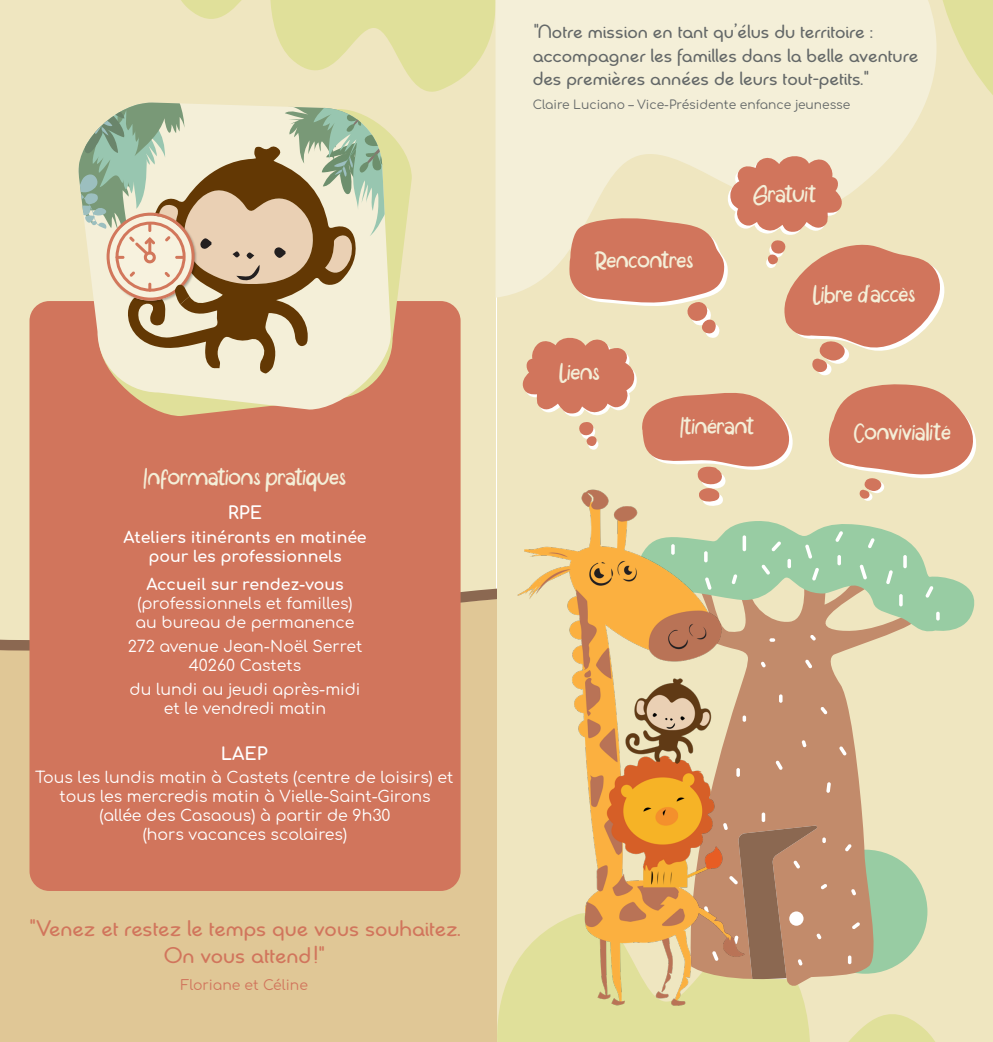
<style>
.page{position:relative;width:993px;height:1042px;background:#fff}
.page>*{position:absolute;margin:0;border:0;box-sizing:border-box;transform-origin:0 0}
.t1{font:28px "Hellominy Highlight";color:#f4efd8}
.t2{font:22.75px/27.3px "Chennai";color:#d1755c;text-align:center}
.t3{font:19.25px/23.1px "Chennai";color:#646868}
.t4{font:700 17.5px "Comfortaa";color:#fff}
.t5{font:15.75px/18.9px "Comfortaa";color:#fff;text-align:center}
.t6{font:700 15.75px/18.9px "Comfortaa";color:#fff;text-align:center}
.t7{font:14px "Comfortaa";color:#d1755c}
.t8{font:12.25px "Comfortaa";color:#646868}
.s1{font-weight:700}
</style>
<div class="page">
<div style="left:0;top:0;width:495px;height:1042px;background:#efe6c0"></div>
<div style="left:0;top:651px;width:493px;height:391px;background:#e0c796"></div>
<svg style="left:0;top:639px;width:29px;height:12px"></svg>
<div style="left:29px;top:301px;width:431px;height:590px;background:#d1755c;border-radius:20px"></div>
<svg style="left:154px;top:304px;width:243px;height:112px"></svg>
<svg style="left:94px;top:304px;width:297px;height:105px;fill:#f4efd8"></svg>
<svg style="left:127px;top:304px;width:231px;height:70px;background:#c7b696"></svg>
<svg style="left:78px;top:0;width:418px;height:304px"></svg>
<div style="left:497px;top:0;width:495px;height:1042px;background:#efe6c0"></div>
<div style="left:495px;top:0;width:441px;height:298px;background:#f4efd8"></div>
<svg style="left:493px;top:896px;width:442px;height:146px;fill:#e0e09a"></svg>
<svg style="left:838px;top:636px;width:82px;height:345px"></svg>
<svg style="left:838px;top:524px;width:137px;height:112px;fill:#98cca3"></svg>
<svg style="left:838px;top:746px;width:8px;height:9px"></svg>
<svg style="left:851px;top:922px;width:8px;height:7px"></svg>
<svg style="left:847px;top:955px;width:4px;height:9px"></svg>
<svg style="left:850px;top:889px;width:5px;height:6px"></svg>
<svg style="left:844px;top:844px;width:7px;height:7px"></svg>
<svg style="left:838px;top:531px;width:4px;height:11px"></svg>
<svg style="left:838px;top:555px;width:2px;height:10px"></svg>
<svg style="left:867px;top:538px;width:7px;height:10px"></svg>
<svg style="left:859px;top:564px;width:7px;height:15px"></svg>
<svg style="left:902px;top:555px;width:4px;height:13px"></svg>
<svg style="left:885px;top:570px;width:7px;height:14px"></svg>
<svg style="left:898px;top:594px;width:4px;height:12px"></svg>
<svg style="left:925px;top:586px;width:8px;height:11px"></svg>
<svg style="left:935px;top:612px;width:4px;height:8px"></svg>
<svg style="left:936px;top:0;width:56px;height:94px"></svg>
<img style="left:439px;top:461px;width:399px;height:566px">
<svg style="left:520px;top:153px;width:456px;height:354px"></svg>
<p class="t1" style="left:144px;top:464px;width:204px">Informations pratiques</p>
<p class="t4" style="left:228px;top:497px;width:36px">RPE</p>
<p class="t6" style="left:123px;top:525px;width:245px">Ateliers itinérants en matinée pour les professionnels</p>
<p class="t5" style="left:135px;top:573px;width:220px"><span class="s1">Accueil sur rendez-vous </span>(professionnels et familles) au bureau de permanence</p>
<p class="t5" style="left:128px;top:635px;width:236px">272 avenue Jean-Noël Serret<br>40260 Castets</p>
<p class="t5" style="left:129px;top:678px;width:232px">du lundi au jeudi après-midi et le vendredi matin</p>
<p class="t4" style="left:221px;top:737px;width:48px">LAEP</p>
<p class="t5" style="left:35px;top:766px;width:419px">Tous les lundis matin à Castets (centre de loisirs) et tous les mercredis matin à Vielle-Saint-Girons<br>(allée des Casaous) à partir de 9h30<br>(hors vacances scolaires)</p>
<p class="t2" style="left:29px;top:914px;width:433px">"Venez et restez le temps que vous souhaitez.<br>On vous attend !"</p>
<p class="t7" style="left:181px;top:972px;width:129px">Floriane et Céline</p>
<p class="t3" style="left:532px;top:20px;width:342px">"Notre mission en tant qu’élus du territoire :</p>
<p class="t3" style="left:532px;top:43px;width:387px">accompagner les familles dans la belle aventure des premières années de leurs tout-petits."</p>
<p class="t8" style="left:532px;top:94px;width:319px">Claire Luciano – Vice-Présidente enfance jeunesse</p>
<p class="t1" style="left:594px;top:248px;width:100px">Rencontres</p>
<p class="t1" style="left:559px;top:359px;width:42px">Liens</p>
<p class="t1" style="left:753px;top:181px;width:64px">Gratuit</p>
<p class="t1" style="left:812px;top:281px;width:104px">Libre d’accès</p>
<p class="t1" style="left:680px;top:413px;width:75px">Itinérant</p>
<p class="t1" style="left:853px;top:419px;width:98px">Convivialité</p>
</div>
